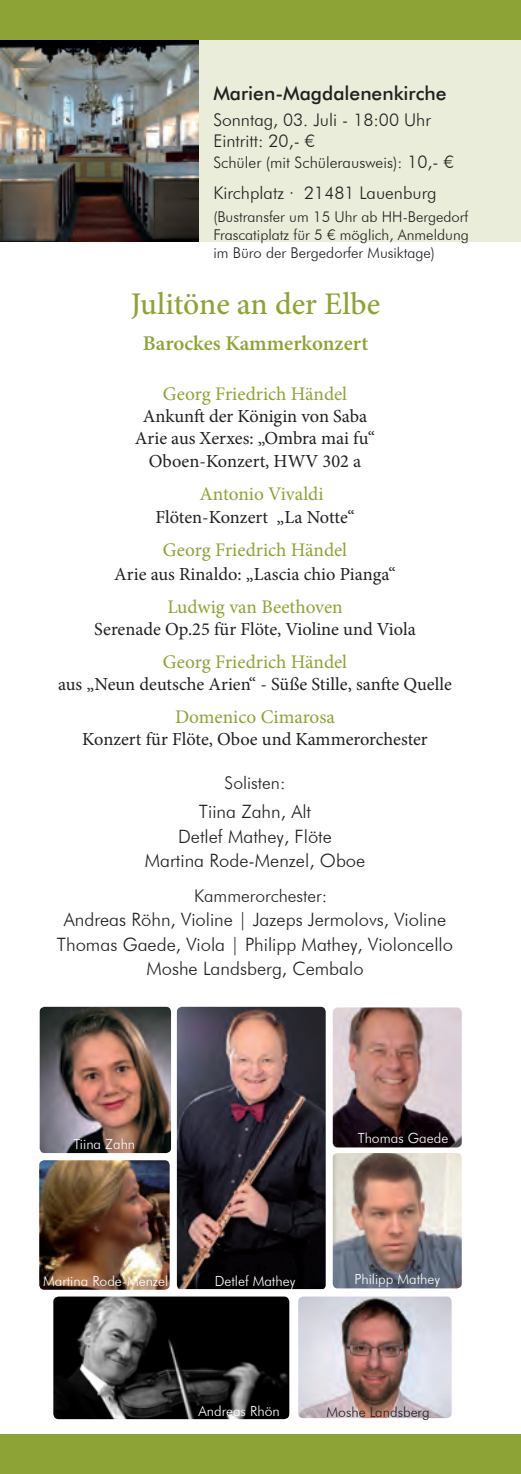
<style>
.page{position:relative;width:521px;height:1474px;background:#fff}
.page>*{position:absolute;margin:0;border:0;box-sizing:border-box;transform-origin:0 0}
.t1{font:500 31.5px "Minion Pro";letter-spacing:-.005em;color:#8ea335}
.t2{font:600 21px "Minion Pro";letter-spacing:-.005em;color:#8ea335}
.t3{font:19.25px "Minion Pro";color:#8ea335}
.t4{font:500 19.25px "Futura BT";color:#231f20}
.t5{font:18.38px/22.6px "Minion Pro";color:#231f20;text-align:center}
.t6{font:300 18.38px/24.5px "Futura BT";color:#231f20;text-align:center}
.t7{font:300 17.5px/21px "Futura BT";color:#231f20}
.t8{font:300 15.75px "Futura BT";color:#231f20}
.t9{font:300 14.88px/17.8px "Futura BT";color:#231f20;text-align:justify}
.t10{font:300 14px "Futura BT";color:#fff}
.t11{font:300 14px "Futura BT";color:#231f20}
.s1{font-size:17.5px}
</style>
<div class="page">
<div style="left:176px;top:31px;width:345px;height:210px;background:#eaedd9"></div>
<img style="left:0;top:40px;width:198px;height:201px">
<div style="left:0;top:0;width:521px;height:40px;background:#8ea335"></div>
<div style="left:0;top:1434px;width:520px;height:39px;background:#8ea335"></div>
<img style="left:177px;top:1006px;width:149px;height:282px">
<img style="left:40px;top:1006px;width:131px;height:147px">
<img style="left:39px;top:1160px;width:131px;height:129px">
<img style="left:333px;top:1007px;width:129px;height:140px">
<img style="left:53px;top:1296px;width:236px;height:122px">
<img style="left:298px;top:1296px;width:154px;height:121px">
<img style="left:333px;top:1153px;width:129px;height:135px">
<p class="t4" style="left:213px;top:82px;width:235px">Marien-Magdalenenkirche</p>
<p class="t7" style="left:213px;top:109px;width:219px">Sonntag, 03. Juli - 18:00 Uhr<br>Eintritt: 20,- ¤</p>
<p class="t8" style="left:213px;top:153px;width:242px">Schüler (mit Schülerausweis): <span class="s1">10,- ¤</span></p>
<p class="t7" style="left:213px;top:182px;width:225px">Kirchplatz · 21481 Lauenburg</p>
<p class="t9" style="left:213px;top:208px;width:257px">(Bustransfer um 15 Uhr ab HH-Bergedorf Frascatiplatz für 5 € möglich, Anmeldung im Büro der Bergedorfer Musiktage)</p>
<h1 class="t1" style="left:131px;top:283px;width:251px">Julitöne an der Elbe</h1>
<p class="t2" style="left:143px;top:328px;width:227px">Barockes Kammerkonzert</p>
<p class="t3" style="left:163px;top:381px;width:186px">Georg Friedrich Händel</p>
<p class="t5" style="left:135px;top:405px;width:242px">Ankunft der Königin von Saba<br>Arie aus Xerxes: „Ombra mai fu“<br>Oboen-Konzert, HWV 302 a</p>
<p class="t3" style="left:200px;top:481px;width:125px">Antonio Vivaldi</p>
<p class="t5" style="left:155px;top:506px;width:201px">Flöten-Konzert „La Notte“</p>
<p class="t3" style="left:163px;top:537px;width:186px">Georg Friedrich Händel</p>
<p class="t5" style="left:114px;top:562px;width:283px">Arie aus Rinaldo: „Lascia chio Pianga“</p>
<p class="t3" style="left:167px;top:593px;width:177px">Ludwig van Beethoven</p>
<p class="t5" style="left:94px;top:617px;width:323px">Serenade Op.25 für Flöte, Violine und Viola</p>
<p class="t3" style="left:163px;top:648px;width:186px">Georg Friedrich Händel</p>
<p class="t5" style="left:58px;top:672px;width:395px">aus „Neun deutsche Arien“ - Süße Stille, sanfte Quelle</p>
<p class="t3" style="left:175px;top:703px;width:162px">Domenico Cimarosa</p>
<p class="t5" style="left:82px;top:727px;width:347px">Konzert für Flöte, Oboe und Kammerorchester</p>
<p class="t7" style="left:225px;top:772px;width:62px">Solisten:</p>
<p class="t6" style="left:145px;top:799px;width:222px">Tiina Zahn, Alt<br>Detlef Mathey, Flöte<br>Martina Rode-Menzel, Oboe</p>
<p class="t7" style="left:194px;top:885px;width:135px">Kammerorchester:</p>
<p class="t6" style="left:57px;top:907px;width:398px">Andreas Röhn, Violine | Jazeps Jermolovs, Violine<br>Thomas Gaede, Viola | Philipp Mathey, Violoncello<br>Moshe Landsberg, Cembalo</p>
<p class="t10" style="left:73px;top:1135px;width:63px">Tiina Zahn</p>
<p class="t10" style="left:358px;top:1129px;width:92px">Thomas Gaede</p>
<p class="t10" style="left:43px;top:1272px;width:127px">Martina Rode-Menzel</p>
<p class="t10" style="left:354px;top:1270px;width:87px">Philipp Mathey</p>
<p class="t10" style="left:215px;top:1271px;width:82px">Detlef Mathey</p>
<p class="t10" style="left:198px;top:1401px;width:83px">Andreas Rhön</p>
<p class="t11" style="left:327px;top:1403px;width:104px">Moshe Landsberg</p>
</div>
